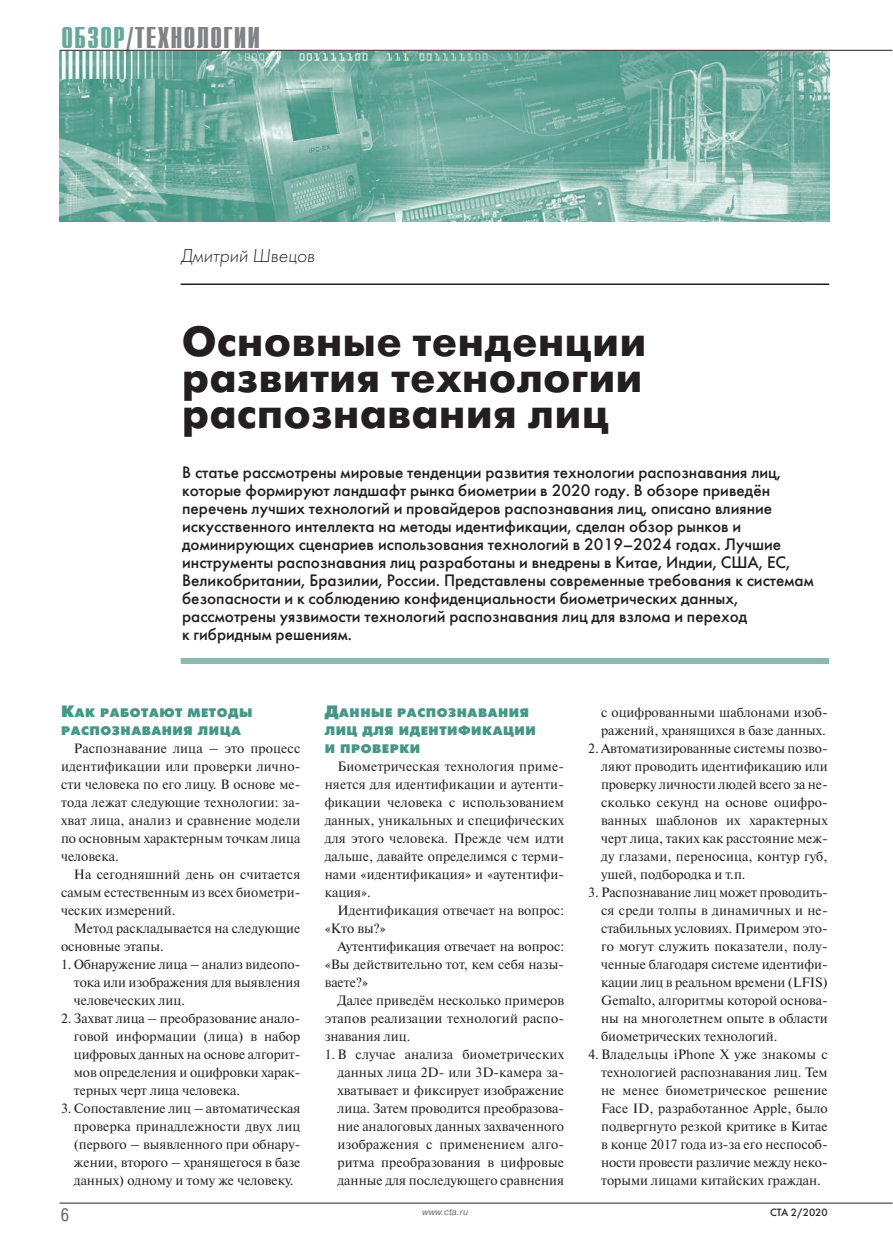
<style>
.page{position:relative;width:893px;height:1251px;background:#fff}
.page>*{position:absolute;margin:0;border:0;box-sizing:border-box;transform-origin:0 0}
.t1{font:700 42px/36px "Futura Futuris C";letter-spacing:.02em;color:#231f20;text-align:justify}
.t2{font:700 30px "Compact C";letter-spacing:.03em;color:#808285}
.t3{font:italic 19.5px "Futura Light C";color:#231f20}
.t4{font:18px "Pragmatica Cond C";color:#6c6d70}
.t5{font:16.5px/18px "Futura Futuris C";color:#231f20}
.t6{font:13.5px/18px "Newton C";color:#231f20;text-align:justify}
.t7{font:12.3px/18px "Futura Futuris Black C";letter-spacing:.045em;color:#469787}
.t8{font:10.5px "Futura Futuris C";color:#231f20}
.t9{font:italic 9px "Pragmatica C";color:#6c6d70}
.s1{color:#68a89a}
.s2{font-size:16.5px}
</style>
<div class="page">
<img style="left:60px;top:51px;width:769px;height:170px">
<hr style="left:181px;top:283px;width:648px;height:2px;background:#231f20">
<div style="left:181px;top:658px;width:648px;height:6px;background:#8bbab0"></div>
<hr style="left:60px;top:1202px;width:832px;height:1px;background:#231f20">
<hr style="left:60px;top:50px;width:832px;height:1px;background:#231f20">
<h2 class="t2" style="left:61px;top:20px;width:201px"><span class="s1">обзор</span>/ТЕХНоЛоГИИ</h2>
<h3 class="t3" style="left:181px;top:243px;width:136px">Дмитрий Швецов</h3>
<h1 class="t1" style="left:182px;top:324px;width:465px">Основные тенденции развития технологии распознавания лиц</h1>
<p class="t5" style="left:182px;top:463px;width:633px">В статье рассмотрены мировые тенденции развития технологии распознавания лиц, которые формируют ландшафт рынка биометрии в 2020 году. В обзоре приведён перечень лучших технологий и провайдеров распознавания лиц, описано влияние искусственного интеллекта на методы идентификации, сделан обзор рынков и доминирующих сценариев использования технологий в 2019–2024 годах. Лучшие инструменты распознавания лиц разработаны и внедрены в Китае, Индии, США, ЕС, Великобритании, Бразилии, России. Представлены современные требования к системам безопасности и к соблюдению конфиденциальности биометрических данных, рассмотрены уязвимости технологий распознавания лиц для взлома и переход<br>к гибридным решениям.</p>
<p class="t7" style="left:61px;top:703px;width:193px"><span class="s2">к</span>ак работают метоДы распознавания лица</p>
<p class="t6" style="left:61px;top:738px;width:241px;text-indent:13px">Распознавание лица – это процесс идентификации или проверки лично&shy;сти человека по его лицу. В основе ме&shy;тода лежат следующие технологии: за&shy;хват лица, анализ и сравнение модели по основным характерным точкам лица человека.</p>
<p class="t6" style="left:61px;top:864px;width:241px;text-indent:13px">На сегодняшний день он считается самым естественным из всех биометри&shy;ческих измерений.</p>
<p class="t6" style="left:61px;top:918px;width:241px;text-indent:13px">Метод раскладывается на следующие основные этапы.</p>
<p class="t6" style="left:74px;top:954px;width:228px;text-indent:-13px">1. Обнаружение лица – анализ видеопо&shy;тока или изображения для выявления человеческих лиц.</p>
<p class="t6" style="left:74px;top:1008px;width:228px;text-indent:-13px">2. Захват лица – преобразование анало&shy;говой информации (лица) в набор цифровых данных на основе алгорит&shy;мов определения и оцифровки харак&shy;терных черт лица человека.</p>
<p class="t6" style="left:74px;top:1098px;width:228px;text-indent:-13px">3. Сопоставление лиц – автоматическая проверка принадлежности двух лиц (первого – выявленного при обнару&shy;жении, второго – хранящегося в базе данных) одному и тому же человеку.</p>
<p class="t7" style="left:325px;top:703px;width:213px"><span class="s2">Д</span>анные распознавания лиц Для иДентификации и проверки</p>
<p class="t6" style="left:325px;top:756px;width:241px;text-indent:13px">Биометрическая технология приме&shy;няется для идентификации и аутенти&shy;фикации человека с использованием данных, уникальных и специфических для этого человека. Прежде чем идти дальше, давайте определимся с терми&shy;нами «идентификация» и «аутентифи&shy;кация».</p>
<p class="t6" style="left:325px;top:900px;width:241px;text-indent:13px">Идентификация отвечает на вопрос: «Кто вы?»</p>
<p class="t6" style="left:325px;top:936px;width:241px;text-indent:13px">Аутентификация отвечает на вопрос: «Вы действительно тот, кем себя назы&shy;ваете?»</p>
<p class="t6" style="left:325px;top:990px;width:241px;text-indent:13px">Далее приведём несколько примеров этапов реализации технологий распо&shy;знавания лиц.</p>
<p class="t6" style="left:337px;top:1044px;width:228px;text-indent:-13px">1. В случае анализа биометрических данных лица 2D- или 3D-камера за&shy;хватывает и фиксирует изображение лица. Затем проводится преобразова&shy;ние аналоговых данных захваченного изображения с применением алго&shy;ритма преобразования в цифровые данные для последующего сравнения</p>
<h3 class="t4" style="left:61px;top:1203px;width:9px">6</h3>
<p class="t9" style="left:422px;top:1206px;width:48px">www.cta.ru</p>
<p class="t6" style="left:601px;top:702px;width:228px">с оцифрованными шаблонами изоб&shy;ражений, хранящихся в базе данных.</p>
<p class="t6" style="left:601px;top:738px;width:228px;text-indent:-13px">2. Автоматизированные системы позво&shy;ляют проводить идентификацию или проверку личности людей всего за не&shy;сколько секунд на основе оцифро&shy;ванных шаблонов их характерных черт лица, таких как расстояние меж&shy;ду глазами, переносица, контур губ, ушей, подбородка и т.п.</p>
<p class="t6" style="left:601px;top:882px;width:228px;text-indent:-13px">3. Распознавание лиц может проводить&shy;ся среди толпы в динамичных и не&shy;стабильных условиях. Примером это&shy;го могут служить показатели, полу&shy;ченные благодаря системе идентифи&shy;кации лиц в реальном времени (LFIS)<br>Gemalto, алгоритмы которой основа&shy;ны на многолетнем опыте в области биометрических технологий.</p>
<p class="t6" style="left:601px;top:1044px;width:228px;text-indent:-13px">4. Владельцы iPhone X уже знакомы с технологией распознавания лиц. Тем не менее биометрическое решение Face ID, разработанное Apple, было подвергнуто резкой критике в Китае в конце 2017 года из-за его неспособ&shy;ности провести различие между неко&shy;торыми лицами китайских граждан.</p>
<p class="t8" style="left:770px;top:1206px;width:59px">СТА 2/2020</p>
</div>
